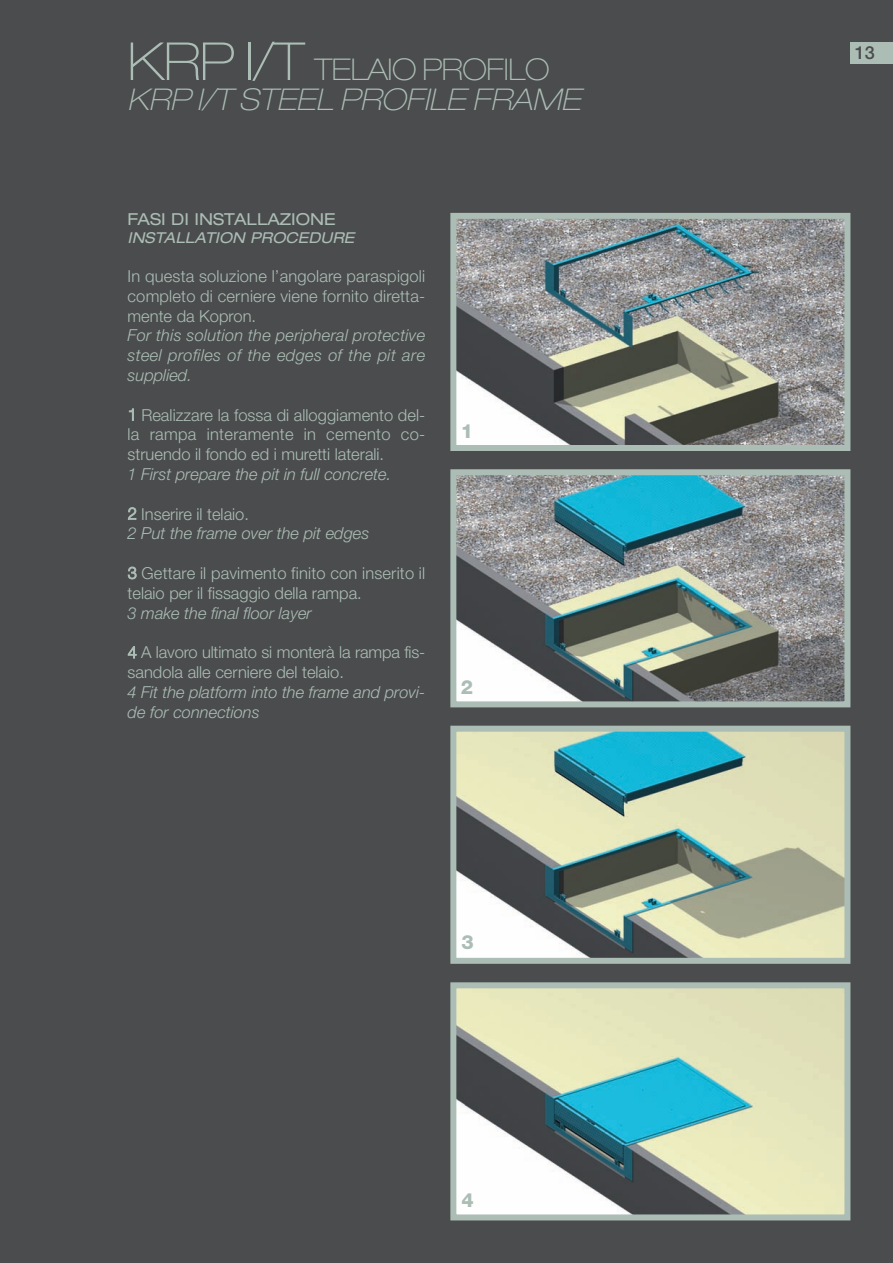
<style>
.page{position:relative;width:893px;height:1263px;background:#4b4c4d}
.page>*{position:absolute;margin:0;border:0;box-sizing:border-box;transform-origin:0 0}
.t1{font:italic 100 expanded 30px/30px "Helvetica Neue";letter-spacing:.005em;color:#abbdb5}
.t2{font:800 19.5px "Helvetica Neue";color:#abbdb5}
.t3{font:500 18px "Helvetica Neue";color:#4b4c4d}
.t4{font:300 16.5px/19.8px "Helvetica Neue";color:#abbdb5;text-align:justify}
.t5{font:italic 300 16.5px/19.8px "Helvetica Neue";color:#abbdb5;text-align:justify}
.t6{font:expanded 16.5px "Helvetica Neue";color:#abbdb5}
.t7{font:italic expanded 15px "Helvetica Neue";letter-spacing:.005em;color:#abbdb5}
.s1{font-style:normal;font-size:52.5px}
.s2{font-style:normal}
</style>
<div class="page">
<img style="left:457px;top:989px;width:386px;height:224px">
<div style="left:450px;top:982px;width:400px;height:238px;border:6px solid #abbdb5"></div>
<img style="left:457px;top:220px;width:386px;height:224px">
<div style="left:450px;top:213px;width:400px;height:238px;border:6px solid #abbdb5"></div>
<img style="left:457px;top:476px;width:386px;height:224px">
<div style="left:450px;top:469px;width:400px;height:238px;border:6px solid #abbdb5"></div>
<img style="left:457px;top:733px;width:386px;height:224px">
<div style="left:450px;top:726px;width:400px;height:238px;border:6px solid #abbdb5"></div>
<div style="left:850px;top:43px;width:43px;height:21px;background:#abbdb5"></div>
<h1 class="t1" style="left:128px;top:57px;width:455px"><span class="s1">KRP I/T</span> <span class="s2">TELAIO PROFILO<br></span>KRP I/T STEEL PROFILE FRAME</h1>
<p class="t6" style="left:128px;top:213px;width:210px">FASI DI INSTALLAZIONE</p>
<p class="t7" style="left:128px;top:233px;width:228px">INSTALLATION PROCEDURE</p>
<p class="t4" style="left:128px;top:268px;width:299px">In questa soluzione l’angolare paraspigoli completo di cerniere viene fornito diretta&shy;mente da Kopron.</p>
<p class="t5" style="left:128px;top:327px;width:299px">For this solution the peripheral protective steel profiles of the edges of the pit are supplied.</p>
<p class="t4" style="left:128px;top:406px;width:299px">1 Realizzare la fossa di alloggiamento del&shy;la rampa interamente in cemento co&shy;struendo il fondo ed i muretti laterali.</p>
<p class="t5" style="left:128px;top:466px;width:265px">1 First prepare the pit in full concrete.</p>
<p class="t4" style="left:128px;top:505px;width:123px">2 Inserire il telaio.</p>
<p class="t5" style="left:128px;top:525px;width:243px">2 Put the frame over the pit edges</p>
<p class="t4" style="left:128px;top:565px;width:299px">3 Gettare il pavimento finito con inserito il telaio per il fissaggio della rampa.</p>
<p class="t5" style="left:128px;top:604px;width:186px">3 make the final floor layer</p>
<p class="t4" style="left:128px;top:644px;width:299px">4 A lavoro ultimato si monterà la rampa fis&shy;sandola alle cerniere del telaio.</p>
<p class="t5" style="left:128px;top:684px;width:299px">4 Fit the platform into the frame and provi&shy;de for connections</p>
<p class="t2" style="left:461px;top:424px;width:14px">1</p>
<p class="t2" style="left:461px;top:680px;width:14px">2</p>
<p class="t2" style="left:462px;top:935px;width:14px">3</p>
<p class="t2" style="left:462px;top:1193px;width:14px">4</p>
<p class="t3" style="left:855px;top:47px;width:21px">13</p>
</div>
